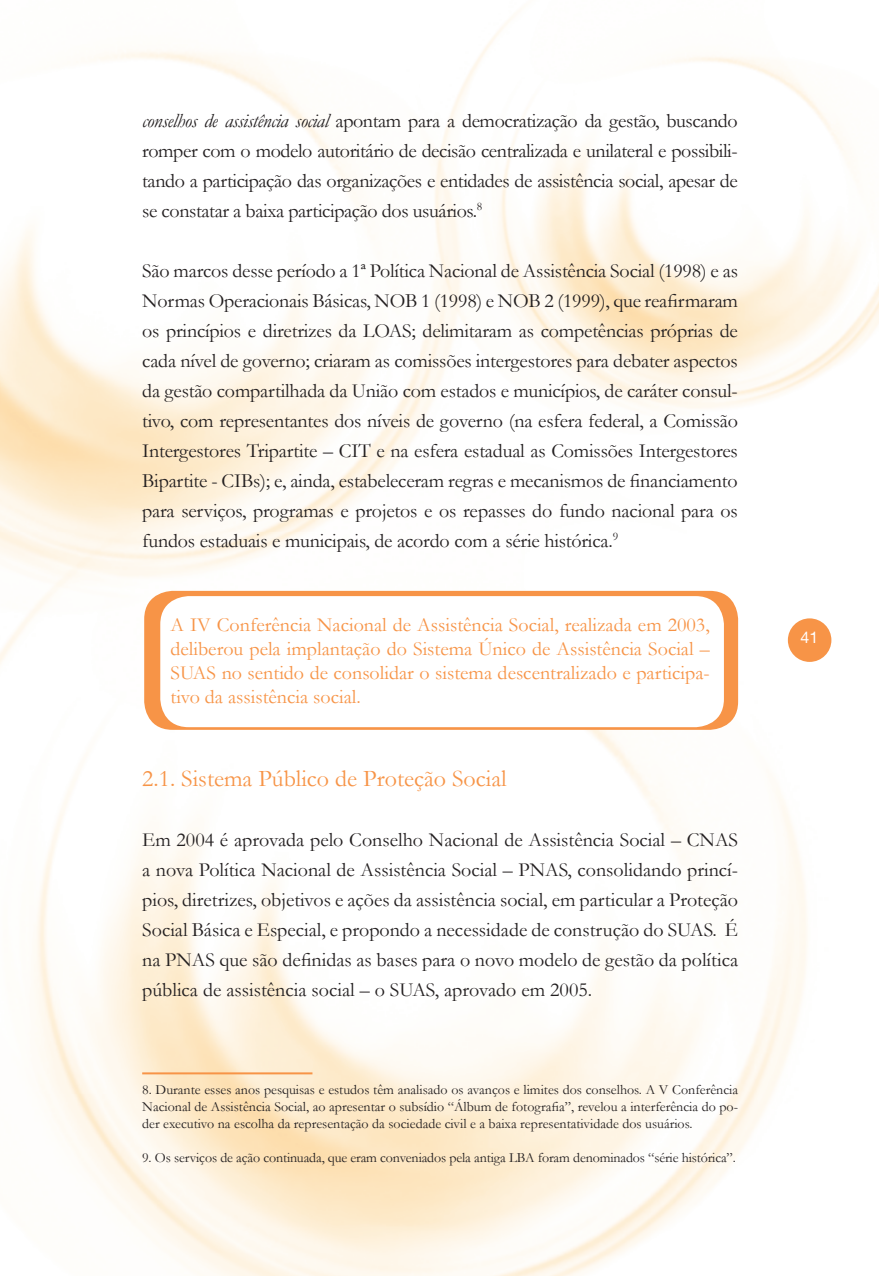
<style>
.page{position:relative;width:879px;height:1276px;background:#fff}
.page>*{position:absolute;margin:0;border:0;box-sizing:border-box;transform-origin:0 0}
.t1{font:24px "Garamond";color:#f79447}
.t2{font:20px/30px "Garamond";letter-spacing:-.01em;color:#231f20;text-align:justify}
.t3{font:20px/24px "Garamond";color:#f79447;text-align:justify}
.t4{font:16px "Helvetica Neue";color:#fff}
.t5{font:14px/16.8px "Garamond";letter-spacing:-.01em;color:#231f20;text-align:justify}
.s1{font-style:italic}
</style>
<div class="page">
<img style="left:0;top:16px;width:878px;height:1259px">
<div style="left:787px;top:618px;width:44px;height:44px;background:#f79447;border-radius:50%"></div>
<div style="left:144px;top:591px;width:593px;height:138px;background:#f79447;border-radius:28px"></div>
<div style="left:160px;top:596px;width:563px;height:131px;background:#fff;border-radius:28px"></div>
<hr style="left:142px;top:1072px;width:170px;height:2px;background:#f79447">
<p class="t2" style="left:142px;top:105px;width:597px"><span class="s1">conselhos de assistência social</span> apontam para a democratização da gestão, buscando romper com o modelo autoritário de decisão centralizada e unilateral e possibili&shy;tando a participação das organizações e entidades de assistência social, apesar de se constatar a baixa participação dos usuários.<sup>8</sup></p>
<p class="t2" style="left:142px;top:255px;width:597px">São marcos desse período a 1ª Política Nacional de Assistência Social (1998) e as Normas Operacionais Básicas, NOB 1 (1998) e NOB 2 (1999), que reafirmaram os princípios e diretrizes da LOAS; delimitaram as competências próprias de cada nível de governo; criaram as comissões intergestores para debater aspectos da gestão compartilhada da União com estados e municípios, de caráter consul&shy;tivo, com representantes dos níveis de governo (na esfera federal, a Comissão Intergestores Tripartite – CIT e na esfera estadual as Comissões Intergestores Bipartite - CIBs); e, ainda, estabeleceram regras e mecanismos de financiamento para serviços, programas e projetos e os repasses do fundo nacional para os fundos estaduais e municipais, de acordo com a série histórica.<sup>9</sup></p>
<p class="t3" style="left:170px;top:612px;width:540px">A IV Conferência Nacional de Assistência Social, realizada em 2003, deliberou pela implantação do Sistema Único de Assistência Social – SUAS no sentido de consolidar o sistema descentralizado e participa&shy;tivo da assistência social.</p>
<p class="t1" style="left:142px;top:762px;width:366px">2.1. Sistema Público de Proteção Social</p>
<p class="t2" style="left:142px;top:824px;width:597px">Em 2004 é aprovada pelo Conselho Nacional de Assistência Social – CNAS a nova Política Nacional de Assistência Social – PNAS, consolidando princí&shy;pios, diretrizes, objetivos e ações da assistência social, em particular a Proteção Social Básica e Especial, e propondo a necessidade de construção do SUAS. É na PNAS que são definidas as bases para o novo modelo de gestão da política pública de assistência social – o SUAS, aprovado em 2005.</p>
<p class="t5" style="left:142px;top:1081px;width:597px">8. Durante esses anos pesquisas e estudos têm analisado os avanços e limites dos conselhos. A V Conferência Nacional de Assistência Social, ao apresentar o subsídio “Álbum de fotografia”, revelou a interferência do po&shy;der executivo na escolha da representação da sociedade civil e a baixa representatividade dos usuários.</p>
<p class="t5" style="left:142px;top:1148px;width:594px">9. Os serviços de ação continuada, que eram conveniados pela antiga LBA foram denominados “série histórica”.</p>
<p class="t4" style="left:800px;top:627px;width:19px">41</p>
</div>
